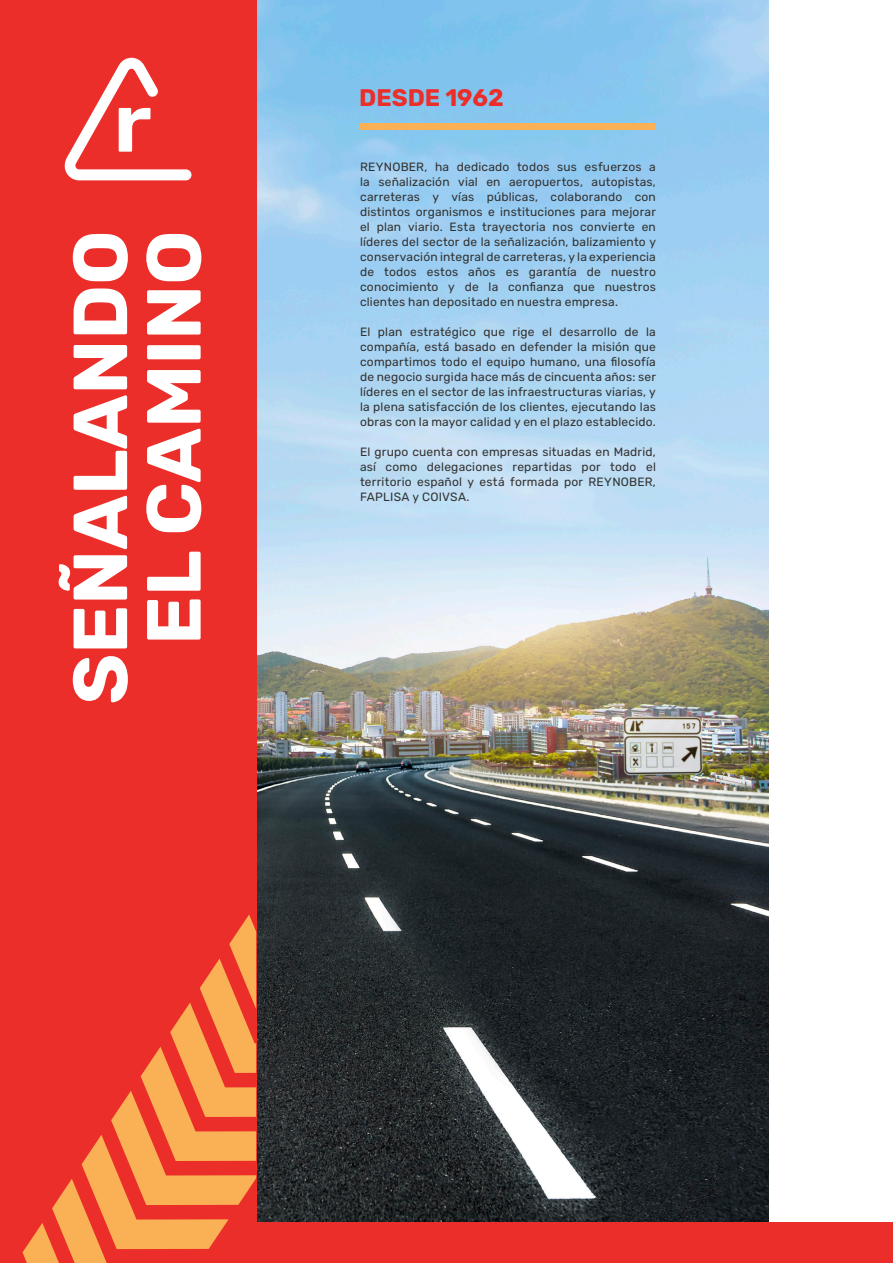
<style>
.page{position:relative;width:893px;height:1263px;background:#fff}
.page>*{position:absolute;margin:0;border:0;box-sizing:border-box;transform-origin:0 0}
.t1{font:700 76.5px "Rubik";color:#fff}
.t2{font:700 24px "Rubik";color:#eb2e29}
.t3{font:12px/15px "Rubik";letter-spacing:.015em;color:#333231;text-align:justify}
</style>
<div class="page">
<img style="left:256px;top:0;width:512px;height:1222px">
<div style="left:0;top:1222px;width:893px;height:41px;background:#eb2e29"></div>
<div style="left:359px;top:123px;width:297px;height:7px;background:#fab054"></div>
<div style="left:0;top:0;width:256px;height:1263px;background:#eb2e29"></div>
<svg style="left:23px;top:915px;width:233px;height:348px"></svg>
<svg style="left:64px;top:58px;width:127px;height:122px"></svg>
<p class="t1" style="left:56px;top:704px;width:476px;rotate:-90deg">SEÑALANDO</p>
<p class="t1" style="left:129px;top:645px;width:416px;rotate:-90deg">EL CAMINO</p>
<p class="t2" style="left:359px;top:84px;width:146px">DESDE 1962</p>
<p class="t3" style="left:360px;top:160px;width:297px">REYNOBER, ha dedicado todos sus esfuerzos a la señalización vial en aeropuertos, autopistas, carreteras y vías públicas, colaborando con distintos organismos e instituciones para mejorar el plan viario. Esta trayectoria nos convierte en líderes del sector de la señalización, balizamiento y conservación integral de carreteras, y la experiencia de todos estos años es garantía de nuestro conocimiento y de la confianza que nuestros clientes han depositado en nuestra empresa.</p>
<p class="t3" style="left:360px;top:325px;width:297px">El plan estratégico que rige el desarrollo de la compañía, está basado en defender la misión que compartimos todo el equipo humano, una filosofía de negocio surgida hace más de cincuenta años: ser líderes en el sector de las infraestructuras viarias, y la plena satisfacción de los clientes, ejecutando las obras con la mayor calidad y en el plazo establecido.</p>
<p class="t3" style="left:360px;top:445px;width:297px">El grupo cuenta con empresas situadas en Madrid, así como delegaciones repartidas por todo el territorio español y está formada por REYNOBER, FAPLISA y COIVSA.</p>
</div>
